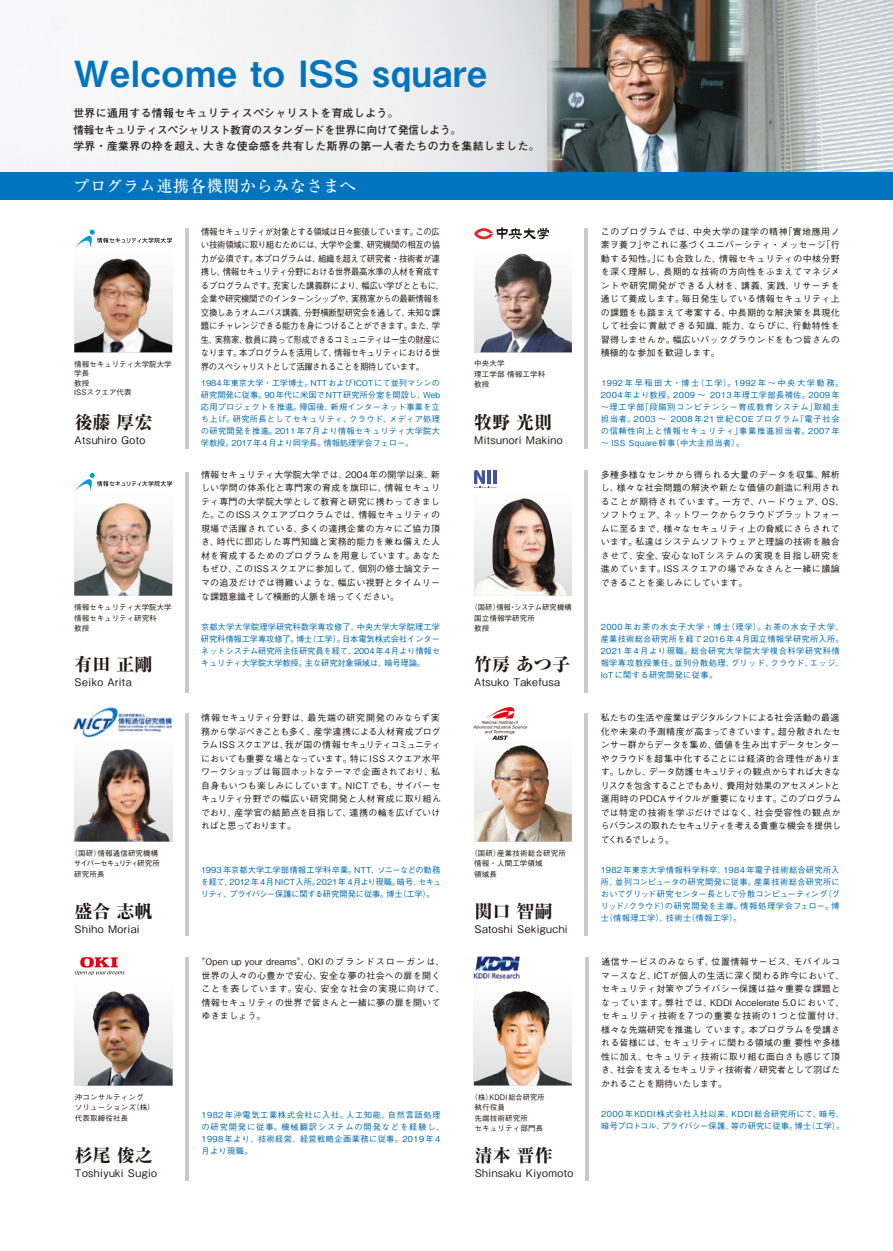
<style>
.page{position:relative;width:893px;height:1251px;background:#fff}
.page>*{position:absolute;margin:0;border:0;box-sizing:border-box;transform-origin:0 0}
.t1{font:36px "Midashi Go Pro MB31";letter-spacing:.02em;color:#0074be}
.t2{font:800 18px "Ryumin Pro";color:#221815}
.t3{font:500 16.2px "Ryumin Pro";letter-spacing:.03em;color:#fff}
.t4{font:700 10.8px/16.5px "Futo Go B101 Pro";letter-spacing:.04em;color:#221815}
.t5{font:500 10.5px "Gothic BBB Pro";letter-spacing:.04em;color:#221815}
.t6{font:500 9px/13.5px "Gothic BBB Pro";letter-spacing:.02em;color:#221815}
.t7{font:500 9px/13.5px "Gothic BBB Pro";letter-spacing:-.03em;color:#221815;scale:.93 1}
.t8{font:500 9px/13.5px "Gothic BBB Pro";letter-spacing:-.015em;color:#221815}
.t9{font:500 8.25px/12px "Gothic BBB Pro";letter-spacing:.04em;color:#0069ad;text-align:justify}
.t10{font:500 8.25px/12px "Gothic BBB Pro";letter-spacing:.075em;color:#0069ad}
.t11{font:500 8.25px/12px "Gothic BBB Pro";letter-spacing:-.005em;color:#0069ad}
.t12{font:500 7.5px/10.5px "Gothic BBB Pro";letter-spacing:.02em;color:#221815}
.t13{font:500 7.5px/9.6px "Gothic BBB Pro";color:#221815}
.t14{font:500 7.5px/10.5px "Gothic BBB Pro";letter-spacing:.02em;color:#221815;scale:.95 1}
</style>
<div class="page">
<img style="left:0;top:0;width:893px;height:172px">
<img style="left:547px;top:0;width:200px;height:172px">
<img style="left:474px;top:990px;width:98px;height:95px">
<div style="left:75px;top:977px;width:98px;height:108px;background:linear-gradient(to bottom,#fff,#dededf)"></div>
<img style="left:87px;top:991px;width:86px;height:94px">
<div style="left:0;top:172px;width:893px;height:27px;background:#0074be"></div>
<hr style="left:585px;top:956px;width:3px;height:224px;background:#c9caca">
<div style="left:474px;top:244px;width:98px;height:108px;background:linear-gradient(to bottom,#fff,#dededf)"></div>
<img style="left:480px;top:254px;width:92px;height:98px">
<svg style="left:474px;top:227px;width:75px;height:13px"></svg>
<hr style="left:585px;top:228px;width:3px;height:221px;background:#c9caca">
<div style="left:474px;top:487px;width:98px;height:108px;background:linear-gradient(to bottom,#fff,#dededf)"></div>
<hr style="left:585px;top:470px;width:3px;height:222px;background:#c9caca">
<hr style="left:185px;top:956px;width:4px;height:224px;background:#c9caca">
<svg style="left:75px;top:957px;width:50px;height:17px"></svg>
<hr style="left:185px;top:228px;width:3px;height:221px;background:#c9caca">
<img style="left:74px;top:259px;width:98px;height:93px">
<svg style="left:75px;top:229px;width:97px;height:20px"></svg>
<img style="left:74px;top:737px;width:98px;height:104px">
<svg style="left:116px;top:748px;width:12px;height:1px"></svg>
<hr style="left:185px;top:713px;width:3px;height:222px;background:#c9caca">
<img style="left:73px;top:706px;width:100px;height:31px">
<img style="left:474px;top:739px;width:98px;height:102px">
<img style="left:494px;top:744px;width:30px;height:28px">
<hr style="left:585px;top:713px;width:3px;height:222px;background:#c9caca">
<img style="left:74px;top:502px;width:98px;height:93px">
<hr style="left:185px;top:471px;width:3px;height:221px;background:#c9caca">
<svg style="left:74px;top:473px;width:98px;height:19px"></svg>
<img style="left:473px;top:956px;width:47px;height:22px">
<svg style="left:473px;top:707px;width:54px;height:32px"></svg>
<img style="left:474px;top:498px;width:93px;height:97px">
<svg style="left:474px;top:470px;width:23px;height:18px"></svg>
<hr style="left:487px;top:470px;width:4px;height:14px;background:#4453a0">
<hr style="left:493px;top:470px;width:4px;height:14px;background:#4453a0">
<h1 class="t1" style="left:73px;top:45px;width:415px">Welcome to ISS square</h1>
<p class="t4" style="left:73px;top:104px;width:468px">世界に通用する情報セキュリティスペシャリストを育成しよう。<br>情報セキュリティスペシャリスト教育のスタンダードを世界に向けて発信しよう。<br>学界・産業界の枠を超え、大きな使命感を共有した斯界の第一人者たちの力を集結しました。</p>
<h3 class="t3" style="left:73px;top:173px;width:284px">プログラム連携各機関からみなさまへ</h3>
<p class="t13" style="left:74px;top:358px;width:99px">情報セキュリティ大学院大学学長<br>教授<br>ISSスクエア代表</p>
<h2 class="t2" style="left:75px;top:408px;width:79px">後藤 厚宏</h2>
<p class="t5" style="left:75px;top:431px;width:72px">Atsuhiro Goto</p>
<p class="t13" style="left:74px;top:601px;width:99px;line-height:10.5px">情報セキュリティ大学院大学情報セキュリティ研究科<br>教授</p>
<h2 class="t2" style="left:75px;top:650px;width:79px">有田 正剛</h2>
<p class="t5" style="left:75px;top:673px;width:58px">Seiko Arita</p>
<p class="t12" style="left:74px;top:846px;width:88px;text-indent:-3px">（国研）情報通信研究機構サイバーセキュリティ研究所研究所長</p>
<h2 class="t2" style="left:75px;top:897px;width:79px">盛合 志帆</h2>
<p class="t5" style="left:75px;top:920px;width:67px">Shiho Moriai</p>
<p class="t12" style="left:75px;top:1090px;width:81px">沖コンサルティング<br>ソリューションズ（株）代表取締役社長</p>
<h2 class="t2" style="left:75px;top:1140px;width:79px">杉尾 俊之</h2>
<p class="t5" style="left:75px;top:1164px;width:84px">Toshiyuki Sugio</p>
<p class="t7" style="left:201px;top:223px;width:263px">情報セキュリティが対象とする領域は日々膨張しています。この広い技術領域に取り組むためには、大学や企業、研究機関の相互の協力が必須です。本プログラムは、組織を超えて研究者・技術者が連携し、情報セキュリティ分野における世界最高水準の人材を育成するプログラムです。充実した講義群により、幅広い学びとともに、企業や研究機関でのインターンシップや、実務家からの最新情報を交換しあうオムニバス講義、分野横断型研究会を通して、未知な課題にチャレンジできる能力を身につけることができます。また、学生、実務家、教員に跨って形成できるコミュニティは一生の財産になります。本プログラムを活用して、情報セキュリティにおける世界のスペシャリストとして活躍されることを期待しています。</p>
<p class="t9" style="left:201px;top:376px;width:240px">1984年東京大学・工学博士。NTTおよびICOTにて並列マシンの研究開発に従事。90年代に米国でNTT研究所分室を開設し、Web応用プロジェクトを推進。帰国後、新規インターネット事業を立ち上げ。研究所長としてセキュリティ、クラウド、メディア処理の研究開発を推進。2011年7月より情報セキュリティ大学院大学教授。2017年4月より同学長。情報処理学会フェロー。</p>
<p class="t6" style="left:201px;top:466px;width:241px;text-align:justify">情報セキュリティ大学院大学では、2004年の開学以来、新しい学問の体系化と専門家の育成を旗印に、情報セキュリティ専門の大学院大学として教育と研究に携わってきました。このISSスクエアプロクラムでは、情報セキュリティの現場で活躍されている、多くの連携企業の方々にご協力頂き、時代に即応した専門知識と実務的能力を兼ね備えた人材を育成するためのプログラムを用意しています。あなたもぜひ、このISSスクエアに参加して、個別の修士論文テーマの追及だけでは得難いような、幅広い視野とタイムリーな課題意識そして横断的人脈を培ってください。</p>
<p class="t9" style="left:201px;top:619px;width:241px">京都大学大学院理学研究科数学専攻修了、中央大学大学院理工学研究科情報工学専攻修了。博士（工学）。日本電気株式会社インターネットシステム研究所主任研究員を経て、2004年4月より情報セキュリティ大学院大学教授。主な研究対象領域は、暗号理論。</p>
<p class="t6" style="left:201px;top:709px;width:242px">情報セキュリティ分野は、最先端の研究開発のみならず実務から学ぶべきことも多く、産学連携による人材育成プログラム ISS スクエアは、我が国の情報セキュリティコミュニティにおいても重要な場となっています。特にISSスクエア水平ワークショップは毎回ホットなテーマで企画されており、私自身もいつも楽しみにしています。NICT でも、サイバーセキュリティ分野での幅広い研究開発と人材育成に取り組んでおり、産学官の結節点を目指して、連携の輪を広げていければと思っております。</p>
<p class="t11" style="left:201px;top:862px;width:242px">1993年京都大学工学部情報工学科卒業。NTT、ソニーなどの勤務を経て、2012年 4月NICT入所。2021年 4月より現職。暗号、セキュリティ、プライバシー保護に関する研究開発に従事。博士（工学）。</p>
<p class="t6" style="left:201px;top:953px;width:245px">"Open up your dreams"、OKI のブランドスローガンは、世界の人々の心豊かで安心、安全な夢の社会への扉を開くことを表しています。安心、安全な社会の実現に向けて、情報セキュリティの世界で皆さんと一緒に夢の扉を開いてゆきましょう。</p>
<p class="t10" style="left:201px;top:1107px;width:244px">1982年沖電気工業株式会社に入社。人工知能、自然言語処理の研究開発に従事。機械翻訳システムの開発などを経験し、<br>1998 年より、技術経営、経営戦略企画業務に従事。2019 年 4月より現職。</p>
<p class="t12" style="left:474px;top:357px;width:73px">中央大学<br>理工学部 情報工学科教授</p>
<h2 class="t2" style="left:474px;top:408px;width:79px">牧野 光則</h2>
<p class="t5" style="left:474px;top:431px;width:90px">Mitsunori Makino</p>
<p class="t12" style="left:474px;top:601px;width:99px;text-indent:-4px">（国研）情報・システム研究機構国立情報学研究所<br>教授</p>
<h2 class="t2" style="left:474px;top:650px;width:97px">竹房 あつ子</h2>
<p class="t5" style="left:474px;top:673px;width:87px">Atsuko Takefusa</p>
<p class="t12" style="left:474px;top:846px;width:93px;text-indent:-4px">（国研）産業技術総合研究所情報・人間工学領域<br>領域長</p>
<h2 class="t2" style="left:474px;top:897px;width:79px">関口 智嗣</h2>
<p class="t5" style="left:474px;top:920px;width:95px">Satoshi Sekiguchi</p>
<p class="t14" style="left:474px;top:1090px;width:75px;text-indent:-4px">（株）KDDI総合研究所執行役員<br>先端技術研究所<br>セキュリティ部門長</p>
<h2 class="t2" style="left:475px;top:1140px;width:79px">清本 晋作</h2>
<p class="t5" style="left:475px;top:1164px;width:100px">Shinsaku Kiyomoto</p>
<p class="t6" style="left:601px;top:223px;width:241px;text-align:justify">このプログラムでは、中央大学の建学の精神「實地應用ノ素ヲ養フ」やこれに基づくユニバーシティ・メッセージ「行動する知性。」にも合致した、情報セキュリティの中核分野を深く理解し、長期的な技術の方向性をふまえてマネジメントや研究開発ができる人材を、講義、実践、リサーチを通じて養成します。毎日発生している情報セキュリティ上の課題をも踏まえて考案する、中長期的な解決策を具現化して社会に貢献できる知識、能力、ならびに、行動特性を習得しませんか。幅広いバックグラウンドをもつ皆さんの積極的な参加を歓迎します。</p>
<p class="t10" style="left:601px;top:376px;width:244px">1992年早稲田大・博士（工学）。1992年～中央大学勤務。2004年より教授。2009 ～ 2013年理工学部長補佐。2009年～理工学部「段階別コンピテンシー育成教育システム」取組主担当者。2003 ～ 2008年21世紀COEプログラム「電子社会の信頼性向上と情報セキュリティ」事業推進担当者。2007年～ ISS Square幹事（中大主担当者）。</p>
<p class="t6" style="left:601px;top:466px;width:245px">多種多様なセンサから得られる大量のデータを収集、解析し、様々な社会問題の解決や新たな価値の創造に利用されることが期待されています。一方で、ハードウェア、OS、ソフトウェア、ネットワークからクラウドプラットフォームに至るまで、様々なセキュリティ上の脅威にさらされています。私達はシステムソフトウェアと理論の技術を融合させて、安全、安心なIoTシステムの実現を目指し研究を進めています。ISSスクエアの場でみなさんと一緒に議論できることを楽しみにしています。</p>
<p class="t9" style="left:601px;top:619px;width:245px;text-align:left">2000年お茶の水女子大学・博士（理学）。お茶の水女子大学、産業技術総合研究所を経て2016年4月国立情報学研究所入所。<br>2021年4月より現職。総合研究大学院大学複合科学研究科情報学専攻教授兼任。並列分散処理、グリッド、クラウド、エッジ、<br>IoTに関する研究開発に従事。</p>
<p class="t8" style="left:601px;top:709px;width:242px">私たちの生活や産業はデジタルシフトによる社会活動の最適化や未来の予測精度が高まってきています。超分散されたセンサー群からデータを集め、価値を生み出すデータセンターやクラウドを超集中化することには経済的合理性があります。しかし、データ防護セキュリティの観点からすれば大きなリスクを包含することでもあり、費用対効果のアセスメントと運用時の PDCAサイクルが重要になります。このプログラムでは特定の技術を学ぶだけではなく、社会受容性の観点からバランスの取れたセキュリティを考える貴重な機会を提供してくれるでしょう。</p>
<p class="t9" style="left:601px;top:862px;width:241px">1982年東京大学情報科学科卒、1984 年電子技術総合研究所入所、並列コンピュータの研究開発に従事。産業技術総合研究所においてグリッド研究センター長として分散コンピューティング（グリッド/クラウド）の研究開発を主導。情報処理学会フェロー。博士（情報理工学）、技術士（情報工学）。</p>
<p class="t6" style="left:601px;top:953px;width:245px">通信サービスのみならず、位置情報サービス、モバイルコマースなど、ICTが個人の生活に深く関わる昨今において、セキュリティ対策やプライバシー保護は益々重要な課題となっています。弊社では、KDDI Accelerate 5.0において、セキュリティ技術を7つの重要な技術の1つと位置付け、様々な先端研究を推進し ています。本プログラムを受講される皆様には、セキュリティに関わる領域の重 要性や多様性に加え、セキュリティ技術に取り組む面白さも感じて頂き、社会を支えるセキュリティ技術者/研究者として羽ばたかれることを期待いたします。</p>
<p class="t9" style="left:601px;top:1106px;width:245px">2000 年KDDI 株式会社入社以来、KDDI 総合研究所にて、暗号、暗号プロトコル、プライバシー保護、等の研究に従事。博士（工学）。</p>
</div>
